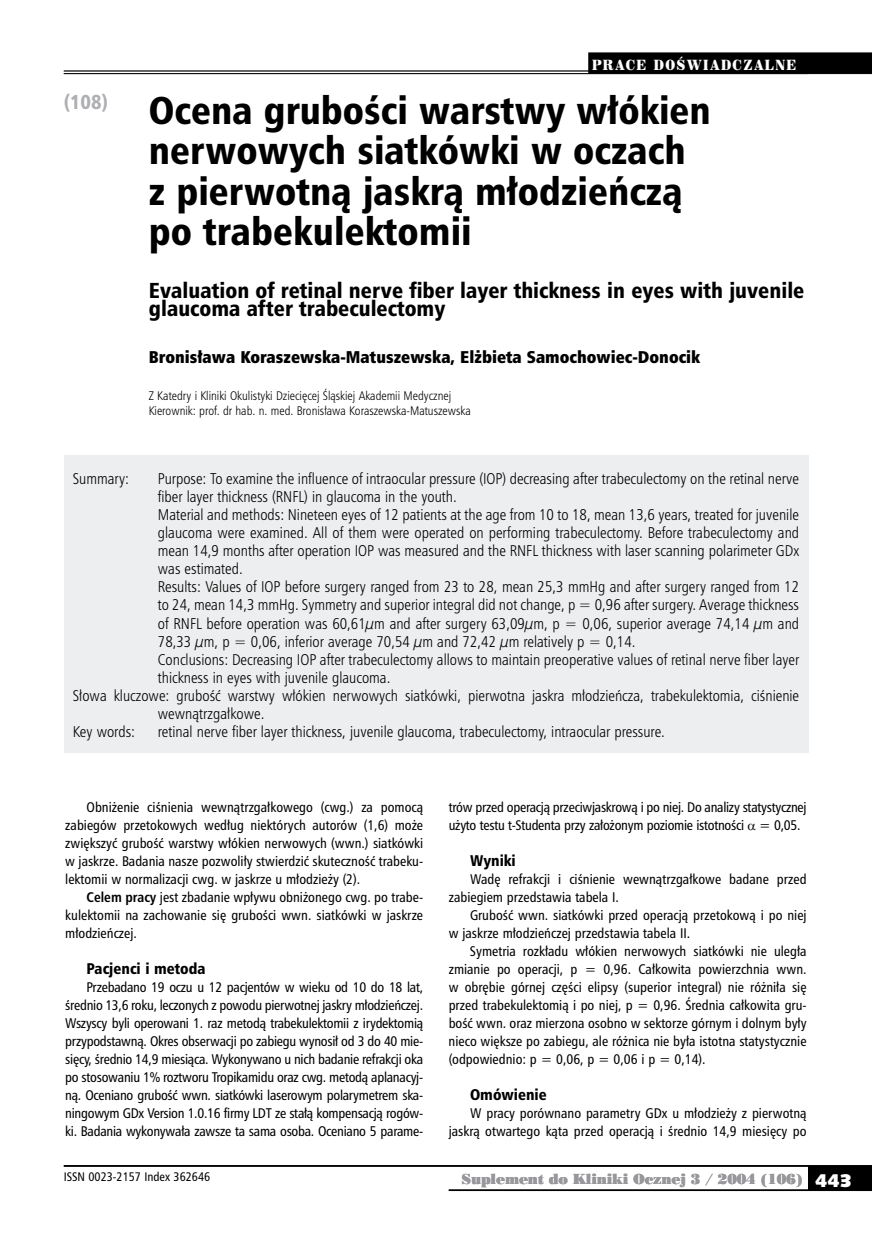
<style>
.page{position:relative;width:872px;height:1234px;background:#fff}
.page>*{position:absolute;margin:0;border:0;box-sizing:border-box;transform-origin:0 0}
.t1{font:37.5px/40.5px "Humnst 777 Blk Cn PL";color:#000}
.t2{font:21px/18px "Humnst 777 Blk Cn PL";color:#000}
.t3{font:19.5px "Humnst 777 Blk Cn PL";color:#aeafb2}
.t4{font:16.5px "Humnst 777 X Blk Cn PL";color:#000}
.t5{font:15px "Humnst 777 Lt Cn PL";color:#000}
.t6{font:15px "Humnst 777 Blk Cn PL";color:#000}
.t7{font:13.5px/18px "Humnst 777 Cn PL";color:#000;text-align:justify}
.t8{font:13.5px/18px "Humnst 777 Cn PL";letter-spacing:-.02em;color:#000}
.t9{font:13.5px "Poster Bodoni PL";letter-spacing:-.015em;color:#98989c}
.t10{font:13.5px "Century 725 Blk PL";letter-spacing:.13em;color:#fff;scale:.8 1}
.t11{font:12px/15px "Humnst 777 Lt Cn PL";color:#000}
.t12{font:12px "Humnst 777 Cn PL";color:#000}
.s1{font-weight:700}
.s2{font-family:"Humanst 531 U Blk PL";font-size:18px;color:#fff}
</style>
<div class="page">
<div style="left:808px;top:1165px;width:64px;height:25px;background:#000"></div>
<hr style="left:64px;top:1164px;width:808px;height:2px;background:#000">
<hr style="left:449px;top:1189px;width:423px;height:1px;background:#000">
<hr style="left:64px;top:71px;width:808px;height:1px;background:#000">
<hr style="left:64px;top:73px;width:808px;height:1px;background:#000">
<div style="left:64px;top:455px;width:744px;height:298px;background:#edeeef"></div>
<div style="left:588px;top:52px;width:284px;height:21px;background:#000"></div>
<h3 class="t3" style="left:64px;top:89px;width:46px">(108)</h3>
<p class="t10" style="left:592px;top:56px;width:257px">PRACE DOŚWIADCZALNE</p>
<h1 class="t1" style="left:149px;top:89px;width:563px">Ocena grubości warstwy włókien nerwowych siatkówki w oczach z pierwotną jaskrą młodzieńczą po trabekulektomii</h1>
<h2 class="t2" style="left:149px;top:280px;width:657px">Evaluation of retinal nerve fiber layer thickness in eyes with juvenile glaucoma after trabeculectomy</h2>
<p class="t4" style="left:149px;top:346px;width:553px">Bronisława Koraszewska-Matuszewska, Elżbieta Samochowiec-Donocik</p>
<p class="t11" style="left:149px;top:387px;width:323px">Z Katedry i Kliniki Okulistyki Dziecięcej Śląskiej Akademii Medycznej<br>Kierownik: prof. dr hab. n. med. Bronisława Koraszewska-Matuszewska</p>
<p class="t5" style="left:73px;top:469px;width:58px">Summary:</p>
<p class="t5" style="left:158px;top:469px;width:643px">Purpose: To examine the influence of intraocular pressure (IOP) decreasing after trabeculectomy on the retinal nerve</p>
<p class="t5" style="left:158px;top:487px;width:300px">fiber layer thickness (RNFL) in glaucoma in the youth.</p>
<p class="t5" style="left:158px;top:505px;width:642px">Material and methods: Nineteen eyes of 12 patients at the age from 10 to 18, mean 13,6 years, treated for juvenile</p>
<p class="t5" style="left:158px;top:523px;width:643px">glaucoma were examined. All of them were operated on performing trabeculectomy. Before trabeculectomy and</p>
<p class="t5" style="left:158px;top:541px;width:643px">mean 14,9 months after operation IOP was measured and the RNFL thickness with laser scanning polarimeter GDx</p>
<p class="t5" style="left:158px;top:559px;width:86px">was estimated.</p>
<p class="t5" style="left:158px;top:577px;width:643px">Results: Values of IOP before surgery ranged from 23 to 28, mean 25,3 mmHg and after surgery ranged from 12</p>
<p class="t5" style="left:158px;top:595px;width:643px">to 24, mean 14,3 mmHg. Symmetry and superior integral did not change, p = 0,96 after surgery. Average thickness</p>
<p class="t5" style="left:158px;top:613px;width:643px">of RNFL before operation was 60,61µm and after surgery 63,09µm, p = 0,06, superior average 74,14 µm and</p>
<p class="t5" style="left:158px;top:631px;width:479px">78,33 µm, p = 0,06, inferior average 70,54 µm and 72,42 µm relatively p = 0,14.</p>
<p class="t5" style="left:158px;top:649px;width:643px">Conclusions: Decreasing IOP after trabeculectomy allows to maintain preoperative values of retinal nerve fiber layer</p>
<p class="t5" style="left:158px;top:667px;width:234px">thickness in eyes with juvenile glaucoma.</p>
<p class="t5" style="left:73px;top:685px;width:728px">Słowa kluczowe: grubość warstwy włókien nerwowych siatkówki, pierwotna jaskra młodzieńcza, trabekulektomia, ciśnienie</p>
<p class="t5" style="left:158px;top:703px;width:108px">wewnątrzgałkowe.</p>
<p class="t5" style="left:73px;top:721px;width:64px">Key words:</p>
<p class="t5" style="left:158px;top:721px;width:508px">retinal nerve fiber layer thickness, juvenile glaucoma, trabeculectomy, intraocular pressure.</p>
<p class="t7" style="left:65px;top:797px;width:359px;text-indent:21px">Obniżenie ciśnienia wewnątrzgałkowego (cwg.) za pomocą zabiegów przetokowych według niektórych autorów (1,6) może zwiększyć grubość warstwy włókien nerwowych (wwn.) siatkówki w jaskrze. Badania nasze pozwoliły stwierdzić skuteczność trabeku&shy;lektomii w normalizacji cwg. w jaskrze u młodzieży (2).</p>
<p class="t7" style="left:65px;top:887px;width:359px;text-indent:21px"><span class="s1">Ce-lem pra-cy</span> jest zbadanie wpływu obniżonego cwg. po trabe&shy;kulektomii na zachowanie się grubości wwn. siatkówki w jaskrze młodzieńczej.</p>
<p class="t6" style="left:87px;top:958px;width:121px">Pa-cjen-ci i me-to-da</p>
<p class="t7" style="left:65px;top:977px;width:359px;text-indent:21px">Przebadano 19 oczu u 12 pacjentów w wieku od 10 do 18 lat, średnio 13,6 roku, leczonych z powodu pierwotnej jaskry młodzieńczej.<br>Wszyscy byli operowani 1. raz metodą trabekulektomii z irydektomią przypodstawną. Okres obserwacji po zabiegu wynosił od 3 do 40 mie&shy;sięcy, średnio 14,9 miesiąca. Wykonywano u nich badanie refrakcji oka po stosowaniu 1% roztworu Tropikamidu oraz cwg. metodą aplanacyj&shy;ną. Oceniano grubość wwn. siatkówki laserowym polarymetrem ska&shy;ningowym GDx Version 1.0.16 firmy LDT ze stałą kompensacją rogów&shy;ki. Badania wykonywała zawsze ta sama osoba. Oceniano 5 parame-</p>
<p class="t12" style="left:64px;top:1168px;width:148px">ISSN 0023-2157 Index 362646</p>
<p class="t8" style="left:449px;top:797px;width:359px">trów przed operacją przeciwjaskrową i po niej. Do analizy statystycznej użyto testu t-Studenta przy założonym poziomie istotności = 0,05.</p>
<p class="t6" style="left:470px;top:850px;width:47px">Wy-ni-ki</p>
<p class="t7" style="left:449px;top:869px;width:359px;text-indent:21px">Wadę refrakcji i ciśnienie wewnątrzgałkowe badane przed zabiegiem przedstawia tabela I.</p>
<p class="t7" style="left:449px;top:905px;width:359px;text-indent:21px">Grubość wwn. siatkówki przed operacją przetokową i po niej w jaskrze młodzieńczej przedstawia tabela II.</p>
<p class="t7" style="left:448px;top:941px;width:359px;text-indent:21px">Symetria rozkładu włókien nerwowych siatkówki nie uległa zmianie po operacji, p = 0,96. Całkowita powierzchnia wwn. w obrębie górnej części elipsy (superior integral) nie różniła się przed trabekulektomią i po niej, p = 0,96. Średnia całkowita gru&shy;bość wwn. oraz mierzona osobno w sektorze górnym i dolnym były nieco większe po zabiegu, ale różnica nie była istotna statystycznie (odpowiednio: p = 0,06, p = 0,06 i p = 0,14).</p>
<p class="t6" style="left:470px;top:1084px;width:78px">Omó-wie-nie</p>
<p class="t7" style="left:449px;top:1103px;width:359px;text-align:right">W pracy porównano parametry GDx u młodzieży z pierwotną jaskrą otwartego kąta przed operacją i średnio 14,9 miesięcy po</p>
<p class="t9" style="left:461px;top:1169px;width:392px">Suplement do Kliniki Ocznej 3 / 2004 (106) <span class="s2">443</span></p>
</div>
